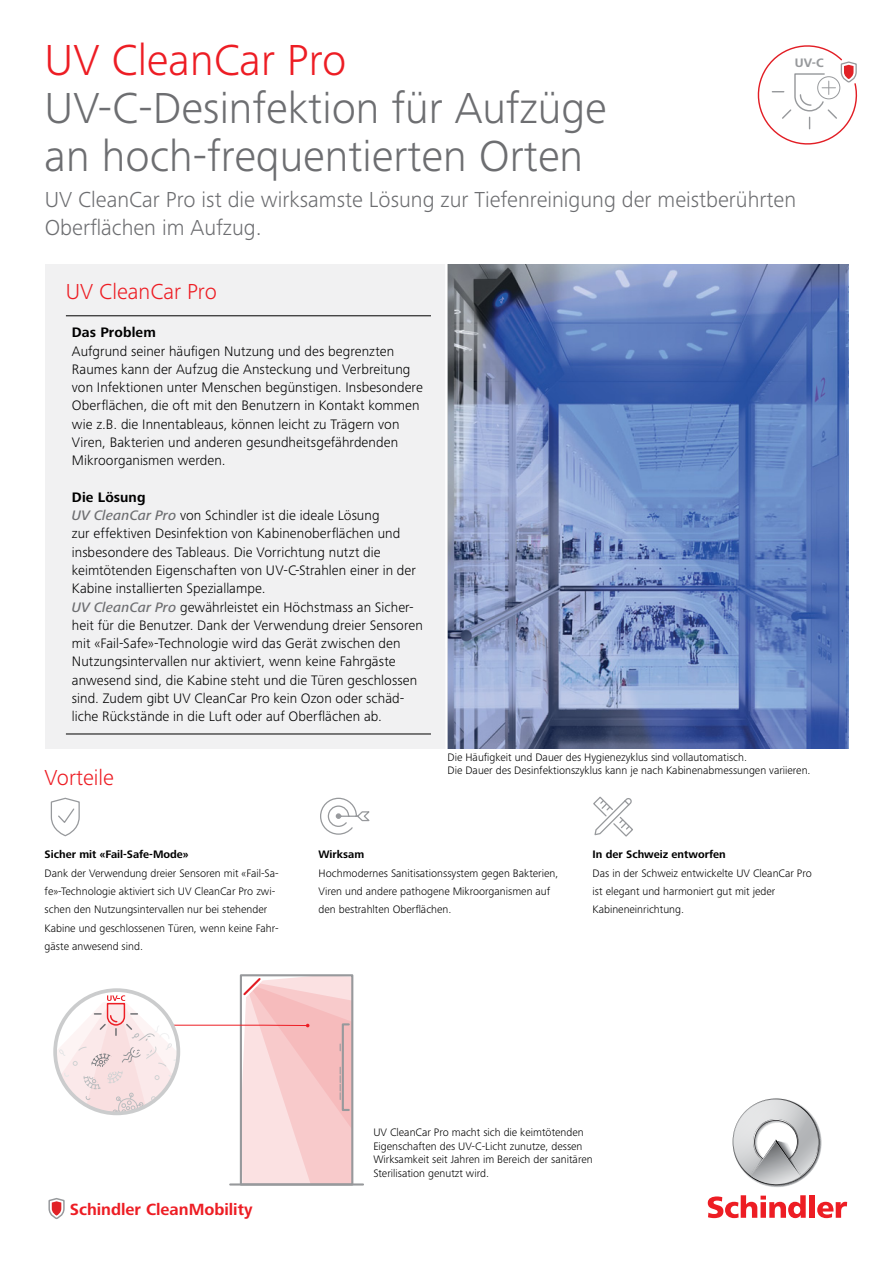
<style>
.page{position:relative;width:893px;height:1263px;background:#fff}
.page>*{position:absolute;margin:0;border:0;box-sizing:border-box;transform-origin:0 0}
.t1{font:300 45px/48px "Frutiger Next LTW1 G";color:#6d6e71}
.t2{font:300 45px "Frutiger Next LTW1 G";color:#ed1d24}
.t3{font:300 22.5px/27.8px "Frutiger Next LTW1 G";color:#6d6e71}
.t4{font:300 22.5px "Frutiger Next LTW1 G";color:#ed1d24}
.t5{font:700 16.95px "Frutiger Next LTW1 G";letter-spacing:-.005em;color:#e21e25}
.t6{font:700 16.8px "Frutiger Next LTW1 G";color:#ed1d24}
.t7{font:300 14.25px/18.3px "Frutiger Next LTW1 G";letter-spacing:.005em;color:#000}
.t8{font:700 14.25px "Frutiger Next LTW1 G";letter-spacing:.005em;color:#000}
.t9{font:700 12.75px "Frutiger Next LTW1 G";color:#97999c}
.t10{font:300 11.25px/18.3px "Frutiger Next LTW1 G";color:#000}
.t11{font:700 11.25px "Frutiger Next LTW1 G";color:#000}
.s1{font-weight:700}
.s2{font-family:"Frutiger Next";font-weight:500;font-style:italic;color:#6d6e71}
</style>
<div class="page">
<div style="left:45px;top:264px;width:401px;height:485px;background:#f1f1f2"></div>
<img style="left:448px;top:264px;width:400px;height:485px">
<hr style="left:445px;top:261px;width:3px;height:490px;background:#fff">
<svg style="left:708px;top:1195px;width:98px;height:23px"></svg>
<div style="left:809px;top:1195px;width:6px;height:23px;background:#ed1d24"></div>
<svg style="left:817px;top:1202px;width:30px;height:16px"></svg>
<svg style="left:733px;top:1098px;width:86px;height:87px"></svg>
<svg style="left:48px;top:1198px;width:17px;height:22px"></svg>
<svg style="left:757px;top:45px;width:101px;height:100px"></svg>
<hr style="left:230px;top:1183px;width:133px;height:2px;background:#97999c">
<svg style="left:56px;top:975px;width:296px;height:209px"></svg>
<div style="left:53px;top:988px;width:127px;height:127px;border:4px solid #cbcccd;border-radius:50%"></div>
<hr style="left:66px;top:316px;width:365px;height:1px;background:#000">
<hr style="left:66px;top:734px;width:365px;height:1px;background:#000">
<svg style="left:50px;top:797px;width:30px;height:40px"></svg>
<svg style="left:320px;top:797px;width:50px;height:38px"></svg>
<svg style="left:593px;top:797px;width:40px;height:40px"></svg>
<h1 class="t2" style="left:45px;top:34px;width:303px">UV CleanCar Pro</h1>
<h1 class="t1" style="left:45px;top:84px;width:564px">UV-C-Desinfektion für Aufzüge an hoch-frequentierten Orten</h1>
<p class="t9" style="left:795px;top:55px;width:30px">UV-C</p>
<h2 class="t3" style="left:45px;top:186px;width:753px">UV CleanCar Pro ist die wirksamste Lösung zur Tiefenreinigung der meistberührten<br>Oberflächen im Aufzug.</h2>
<h2 class="t4" style="left:66px;top:278px;width:152px">UV CleanCar Pro</h2>
<p class="t8" style="left:72px;top:324px;width:85px">Das Problem</p>
<p class="t7" style="left:72px;top:342px;width:352px">Aufgrund seiner häufigen Nutzung und des begrenzten Raumes kann der Aufzug die Ansteckung und Verbreitung von Infektionen unter Menschen begünstigen. Insbesondere Oberflächen, die oft mit den Benutzern in Kontakt kommen wie z.B. die Innentableaus, können leicht zu Trägern von Viren, Bakterien und anderen gesundheitsgefährdenden Mikroorganismen werden.</p>
<p class="t7" style="left:72px;top:488px;width:352px"><span class="s1">Die Lösung<br></span><span class="s2">UV CleanCar Pro</span> von Schindler ist die ideale Lösung<br>zur effektiven Desinfektion von Kabinenoberflächen und insbesondere des Tableaus. Die Vorrichtung nutzt die keimtötenden Eigenschaften von UV-C-Strahlen einer in der Kabine installierten Speziallampe.<br><span class="s2">UV CleanCar Pro</span> gewährleistet ein Höchstmass an Sicher&shy;heit für die Benutzer. Dank der Verwendung dreier Sensoren mit «Fail-Safe»-Technologie wird das Gerät zwischen den Nutzungsintervallen nur aktiviert, wenn keine Fahrgäste anwesend sind, die Kabine steht und die Türen geschlossen sind. Zudem gibt UV CleanCar Pro kein Ozon oder schäd&shy;liche Rückstände in die Luft oder auf Oberflächen ab.</p>
<h2 class="t4" style="left:45px;top:765px;width:71px">Vorteile</h2>
<p class="t10" style="left:448px;top:750px;width:364px;line-height:13.5px">Die Häufigkeit und Dauer des Hygienezyklus sind vollautomatisch.<br>Die Dauer des Desinfektionszyklus kann je nach Kabinenabmessungen variieren.</p>
<p class="t11" style="left:45px;top:848px;width:145px">Sicher mit «Fail-Safe-Mode»</p>
<p class="t10" style="left:45px;top:864px;width:236px">Dank der Verwendung dreier Sensoren mit «Fail-Sa&shy;fe»-Technologie aktiviert sich UV CleanCar Pro zwi&shy;schen den Nutzungsintervallen nur bei stehender Kabine und geschlossenen Türen, wenn keine Fahr&shy;gäste anwesend sind.</p>
<p class="t11" style="left:319px;top:848px;width:47px">Wirksam</p>
<p class="t10" style="left:319px;top:864px;width:241px">Hochmodernes Sanitisationssystem gegen Bakterien,<br>Viren und andere pathogene Mikroorganismen auf den bestrahlten Oberflächen.</p>
<p class="t11" style="left:593px;top:848px;width:135px">In der Schweiz entworfen</p>
<p class="t10" style="left:593px;top:864px;width:221px">Das in der Schweiz entwickelte UV CleanCar Pro ist elegant und harmoniert gut mit jeder<br>Kabineneinrichtung.</p>
<p class="t5" style="left:146px;top:1198px;width:68px">Hygienic</p>
<p class="t6" style="left:70px;top:1200px;width:184px">Schindler CleanMobility</p>
<p class="t10" style="left:373px;top:1126px;width:221px;line-height:13.5px">UV CleanCar Pro macht sich die keimtötenden Eigenschaften des UV-C-Licht zunutze, dessen Wirksamkeit seit Jahren im Bereich der sanitären Sterilisation genutzt wird.</p>
</div>
